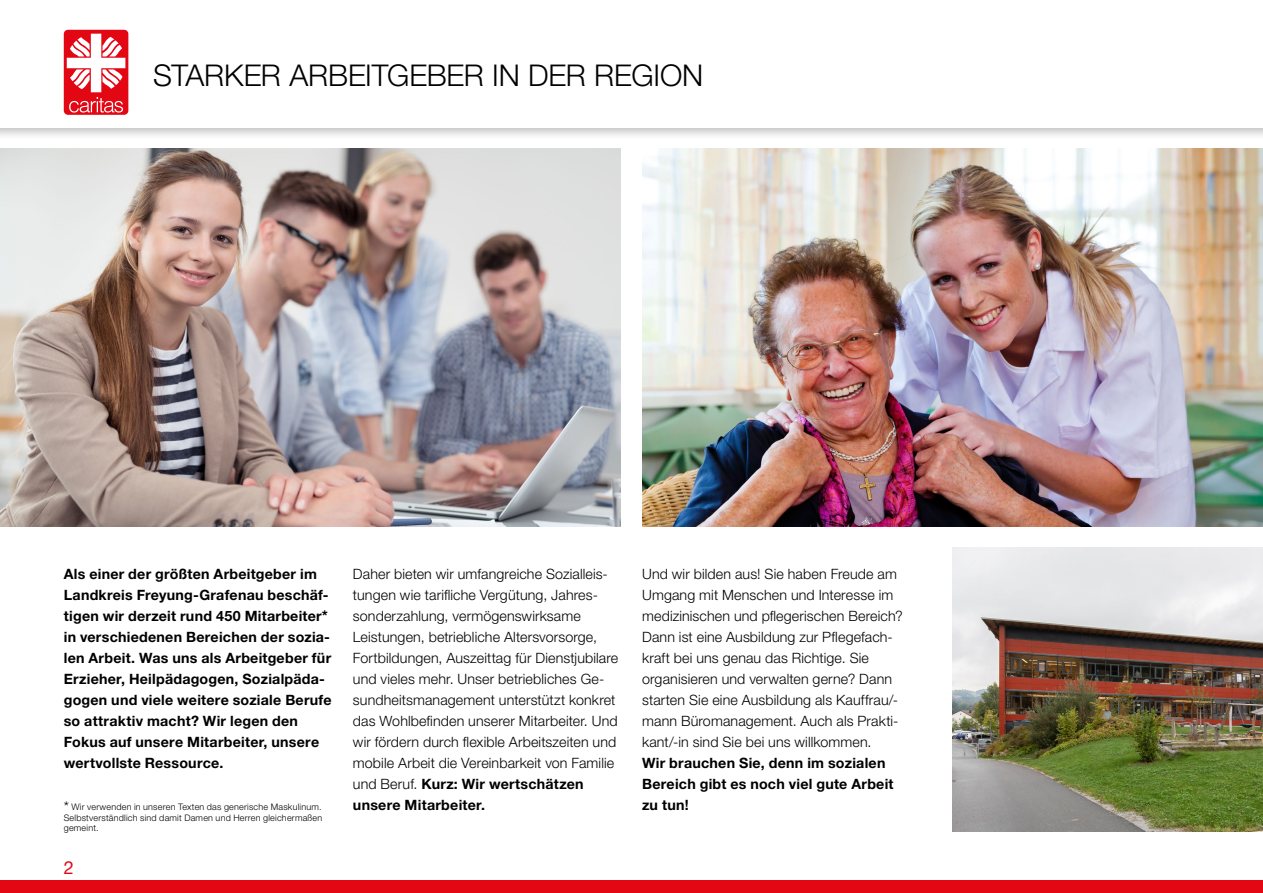
<style>
.page{position:relative;width:1263px;height:893px;background:#fff}
.page>*{position:absolute;margin:0;border:0;box-sizing:border-box;transform-origin:0 0}
.t1{font:300 30px "Helvetica Neue LT Std";letter-spacing:-.005em;color:#000}
.t2{font:18px "Helvetica Neue LT Std";color:#e30613}
.t3{font:300 14.25px/21px "Helvetica Neue LT Std";letter-spacing:.01em;color:#000}
.t4{font:700 14.25px/21px "Helvetica Neue LT Std";letter-spacing:.015em;color:#000}
.t5{font:300 9px/10.5px "Helvetica Neue LT Std";letter-spacing:.025em;color:#000}
.s1{font-size:15px}
.s2{font-weight:700}
</style>
<div class="page">
<img style="left:0;top:149px;width:621px;height:378px">
<img style="left:642px;top:149px;width:620px;height:378px">
<img style="left:952px;top:548px;width:311px;height:283px">
<div style="left:0;top:880px;width:1263px;height:13px;background:#e30613"></div>
<div style="left:0;top:0;width:1263px;height:141px;background:#000;opacity:.25"></div>
<div style="left:0;top:0;width:1263px;height:128px;background:#fff"></div>
<div style="left:64px;top:30px;width:64px;height:85px;background:#e30613;border-radius:4px"></div>
<svg style="left:67px;top:34px;width:58px;height:79px"></svg>
<h1 class="t1" style="left:153px;top:56px;width:552px">STARKER ARBEITGEBER IN DER REGION</h1>
<p class="t4" style="left:64px;top:563px;width:269px">Als einer der größten Arbeitgeber im Landkreis Freyung-Grafenau beschäf&shy;tigen wir derzeit rund 450 Mitarbeiter<span class="s1">* </span>in verschiedenen Bereichen der sozia&shy;len Arbeit. Was uns als Arbeitgeber für Erzieher, Heilpädagogen, Sozialpäda&shy;gogen und viele weitere soziale Berufe so attraktiv macht? Wir legen den Fokus auf unsere Mitarbeiter, unsere wertvollste Ressource.</p>
<p class="t3" style="left:353px;top:563px;width:267px">Daher bieten wir umfangreiche Sozialleis&shy;tungen wie tarifliche Vergütung, Jahres&shy;sonderzahlung, vermögenswirksame Leistungen, betriebliche Altersvorsorge, Fortbildungen, Auszeittag für Dienstjubilare und vieles mehr. Unser betriebliches Ge&shy;sundheitsmanagement unterstützt konkret das Wohlbefinden unserer Mitarbeiter. Und wir fördern durch flexible Arbeitszeiten und mobile Arbeit die Vereinbarkeit von Familie und Beruf. <span class="s2">Kurz: Wir wertschätzen unsere Mitarbeiter.</span></p>
<p class="t3" style="left:642px;top:563px;width:262px">Und wir bilden aus! Sie haben Freude am Umgang mit Menschen und Interesse im medizinischen und pflegerischen Bereich?<br>Dann ist eine Ausbildung zur Pflegefach&shy;kraft bei uns genau das Richtige. Sie organisieren und verwalten gerne? Dann starten Sie eine Ausbildung als Kauffrau/- mann Büromanagement. Auch als Prakti&shy;kant/-in sind Sie bei uns willkommen.</p>
<p class="t4" style="left:642px;top:752px;width:253px">Wir brauchen Sie, denn im sozialen<br>Bereich gibt es noch viel gute Arbeit</p>
<p class="t5" style="left:64px;top:801px;width:259px"><span class="s1">*</span> Wir verwenden in unseren Texten das generische Maskulinum.</p>
<p class="t4" style="left:642px;top:794px;width:48px">zu tun!</p>
<p class="t5" style="left:64px;top:812px;width:260px">Selbstverständlich sind damit Damen und Herren gleichermaßen gemeint.</p>
<p class="t2" style="left:64px;top:857px;width:12px">2</p>
</div>
